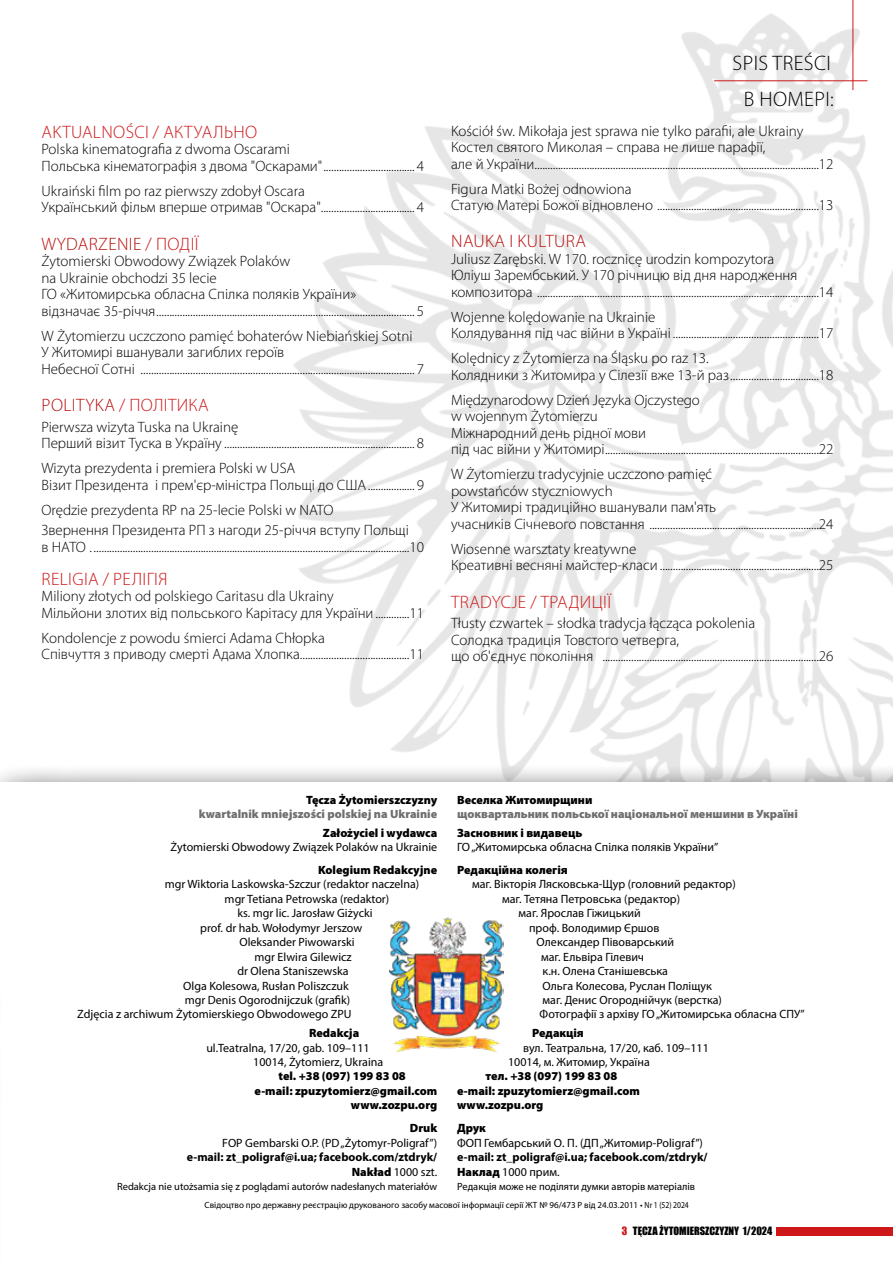
<style>
.page{position:relative;width:893px;height:1263px;background:#fff}
.page>*{position:absolute;margin:0;border:0;box-sizing:border-box;transform-origin:0 0}
.t1{font:300 21px/36.3px "Myriad Pro";letter-spacing:.02em;color:#000;text-align:center}
.t2{font:300 18px "Myriad Pro";letter-spacing:.02em;color:#cd1719}
.t3{font:300 18px "Myriad Pro";letter-spacing:.02em;color:#b70e0c}
.t4{font:300 15px/16.5px "Myriad Pro";color:#000}
.t5{font:12px/14.4px "Myriad Pro";color:#000}
.t6{font:900 12px/14.4px "Myriad Pro";color:#000}
.t7{font:700 12px/14.4px "Myriad Pro";color:#000;text-align:right}
.t8{font:900 12px "Myriad Pro";color:#706f6f}
.t9{font:10.5px "Myriad Pro";color:#000}
.t10{font:10.5px "Impact";color:#000}
.t11{font:9px "Myriad Pro";color:#000}
.s1{color:#cd1719}
.s2{color:#b70e0c}
.s3{font-weight:900}
.s4{font-weight:400}
</style>
<div class="page">
<img style="left:294px;top:13px;width:599px;height:749px">
<svg style="left:0;top:762px;width:893px;height:20px"></svg>
<hr style="left:0;top:962px;width:3px;height:301px;background:#000">
<div style="left:776px;top:1227px;width:117px;height:8px;background:#cd1719"></div>
<hr style="left:714px;top:80px;width:153px;height:1px;background:#cd1719">
<hr style="left:852px;top:0;width:1px;height:90px;background:#cd1719">
<img style="left:389px;top:917px;width:115px;height:135px">
<p class="t2" style="left:42px;top:122px;width:217px">AKTUALNOŚCI / АКТУАЛЬНО</p>
<p class="t4" style="left:41px;top:141px;width:384px">Polska kinematografia z dwoma Oscarami<br>Польська кінематографія з двома "Оскарами"................................... 4</p>
<p class="t4" style="left:41px;top:183px;width:384px">Ukraiński film po raz pierwszy zdobył Oscara<br>Український фільм вперше отримав "Оскара".................................... 4</p>
<p class="t3" style="left:42px;top:234px;width:158px">WYDARZENIE <span class="s1">/ ПОДІЇ</span></p>
<p class="t4" style="left:41px;top:253px;width:384px">Żytomierski Obwodowy Związek Polaków<br>na Ukrainie obchodzi 35 lecie<br>ГО «Житомирська обласна Cпілка поляків України»<br>відзначає 35-річчя................................................................................................... 5</p>
<p class="t4" style="left:41px;top:328px;width:384px">W Żytomierzu uczczono pamięć bohaterów Niebiańskiej Sotni<br>У Житомирі вшанували загиблих героїв<br>Небесної Сотні ......................................................................................................... 7</p>
<p class="t2" style="left:42px;top:395px;width:168px"><span class="s2">POLITYKA</span> / ПОЛІТИКА</p>
<p class="t4" style="left:41px;top:419px;width:384px">Pierwsza wizyta Tuska na Ukrainę<br>Перший візит Туска в Україну ......................................................................... 8</p>
<p class="t4" style="left:41px;top:460px;width:384px">Wizyta prezydenta i premiera Polski w USA<br>Візит Президента і прем'єр-міністра Польщі до США.................. 9</p>
<p class="t4" style="left:41px;top:500px;width:369px;line-height:20.7px">Orędzie prezydenta RP na 25-lecie Polski w NATO<br>Звернення Президента РП з нагоди 25-річчя вступу Польщі</p>
<p class="t4" style="left:41px;top:539px;width:384px">в НАТО . .........................................................................................................................10</p>
<p class="t2" style="left:42px;top:569px;width:127px">RELIGIA / РЕЛІГІЯ</p>
<p class="t4" style="left:41px;top:588px;width:384px">Miliony złotych od polskiego Caritasu dla Ukrainy<br>Мільйони злотих від польського Карітасу для України .............11</p>
<p class="t4" style="left:41px;top:630px;width:384px">Kondolencje z powodu śmierci Adama Chłopka<br>Співчуття з приводу смерті Адама Хлопка..........................................11</p>
<h1 class="t1" style="left:733px;top:45px;width:103px">SPIS TREŚCI<br>В НОМЕРІ:</h1>
<p class="t4" style="left:451px;top:123px;width:384px">Kościół św. Mikołaja jest sprawa nie tylko parafii, ale Ukrainy<br>Костел святого Миколая – справа не лише парафії,<br>але й України.............................................................................................................12</p>
<p class="t4" style="left:451px;top:181px;width:384px">Figura Matki Bożej odnowiona<br>Статую Матері Божої відновлено ..............................................................13</p>
<p class="t3" style="left:451px;top:231px;width:136px">NAUKA I KULTURA</p>
<p class="t4" style="left:451px;top:251px;width:384px">Juliusz Zarębski. W 170. rocznicę urodzin kompozytora<br>Юліуш Зарембський. У 170 річницю від дня народження композитора ............................................................................................................14</p>
<p class="t4" style="left:451px;top:309px;width:384px">Wojenne kolędowanie na Ukrainie<br>Колядування під час війни в Україні ........................................................17</p>
<p class="t4" style="left:451px;top:350px;width:384px">Kolędnicy z Żytomierza na Śląsku po raz 13.<br>Колядники з Житомира у Сілезії вже 13-й раз..................................18</p>
<p class="t4" style="left:451px;top:392px;width:384px">Międzynarodowy Dzień Języka Ojczystego<br>w wojennym Żytomierzu<br>Міжнародний день рідної мови<br>під час війни у Житомирі..................................................................................22</p>
<p class="t4" style="left:451px;top:466px;width:384px">W Żytomierzu tradycyjnie uczczono pamięć<br>powstańców styczniowych<br>У Житомирі традиційно вшанували пам'ять<br>учасників Січневого повстання .................................................................24</p>
<p class="t4" style="left:451px;top:541px;width:384px">Wiosenne warsztaty kreatywne<br>Креативні весняні майстер-класи .............................................................25</p>
<p class="t2" style="left:451px;top:592px;width:162px">TRADYCJE / ТРАДИЦІЇ</p>
<p class="t4" style="left:451px;top:615px;width:384px">Tłusty czwartek – słodka tradycja łącząca pokolenia<br>Солодка традиція Товстого четверга,<br>що об'єднує покоління ...................................................................................26</p>
<p class="t6" style="left:306px;top:792px;width:132px">Tęcza Żytomierszczyzny</p>
<p class="t8" style="left:199px;top:806px;width:240px">kwartalnik mniejszości polskiej na Ukrainie</p>
<p class="t6" style="left:323px;top:825px;width:116px">Założyciel i wydawca</p>
<p class="t5" style="left:171px;top:840px;width:268px">Żytomierski Obwodowy Związek Polaków na Ukrainie</p>
<p class="t6" style="left:318px;top:862px;width:121px">Kolegium Redakcyjne</p>
<p class="t5" style="left:165px;top:877px;width:256px">mgr Wiktoria Laskowska-Szczur (redaktor naczelna)</p>
<p class="t5" style="left:225px;top:891px;width:166px">mgr Tetiana Petrowska (redaktor)</p>
<p class="t5" style="left:238px;top:906px;width:137px">ks. mgr lic. Jarosław Giżycki</p>
<p class="t5" style="left:200px;top:920px;width:163px">prof. dr hab. Wołodymyr Jerszow</p>
<p class="t5" style="left:239px;top:935px;width:117px">Oleksander Piwowarski</p>
<p class="t5" style="left:254px;top:949px;width:99px">mgr Elwira Gilewicz</p>
<p class="t5" style="left:237px;top:964px;width:113px">dr Olena Staniszewska</p>
<p class="t5" style="left:183px;top:978px;width:167px">Olga Kolesowa, Rusłan Poliszczuk</p>
<p class="t5" style="left:185px;top:992px;width:167px">mgr Denis Ogorodnijczuk (grafik)</p>
<p class="t5" style="left:77px;top:1007px;width:276px">Zdjęcia z archiwum Żytomierskiego Obwodowego ZPU</p>
<p class="t6" style="left:309px;top:1025px;width:52px">Redakcja</p>
<p class="t5" style="left:253px;top:1040px;width:131px;text-indent:-47px">ul.Teatralna, 17/20, gab. 109–111<br>10014, Żytomierz, Ukraina</p>
<p class="t6" style="left:278px;top:1069px;width:129px">tel. +38 (097) 199 83 08</p>
<p class="t6" style="left:255px;top:1083px;width:184px">e-mail: zpuzytomierz@gmail.com</p>
<p class="t6" style="left:351px;top:1097px;width:88px">www.zozpu.org</p>
<p class="t6" style="left:410px;top:1120px;width:29px">Druk</p>
<p class="t5" style="left:222px;top:1135px;width:217px">FOP Gembarski O.P. (PD „Żytomyr-Poligraf”)</p>
<p class="t7" style="left:187px;top:1149px;width:252px">e-mail: zt_poligraf@i.ua; facebook.com/ztdryk/<br><span class="s3">Nakład</span> <span class="s4">1000 szt.</span></p>
<p class="t9" style="left:117px;top:1179px;width:322px">Redakcja nie utożsamia się z poglądami autorów nadesłanych materiałów</p>
<p class="t6" style="left:457px;top:792px;width:137px">Веселка Житомирщини</p>
<p class="t8" style="left:457px;top:806px;width:342px">щоквартальник польської національної меншини в Україні</p>
<p class="t6" style="left:457px;top:825px;width:127px">Засновник і видавець</p>
<p class="t5" style="left:457px;top:840px;width:263px">ГО „Житомирська обласна Спілка поляків України”</p>
<p class="t6" style="left:457px;top:862px;width:112px">Редакційна колегія</p>
<p class="t5" style="left:472px;top:877px;width:265px">маг. Вікторія Лясковська-Щур (головний редактор)</p>
<p class="t5" style="left:502px;top:891px;width:180px">маг. Тетяна Петровська (редактор)</p>
<p class="t5" style="left:519px;top:906px;width:124px">маг. Ярослав Гіжицький</p>
<p class="t5" style="left:529px;top:920px;width:132px">проф. Володимир Єршов</p>
<p class="t5" style="left:537px;top:935px;width:139px">Олександер Півоварський</p>
<p class="t5" style="left:541px;top:949px;width:104px">маг. Ельвіра Гілевич</p>
<p class="t5" style="left:543px;top:964px;width:127px">к.н. Олена Станішевська</p>
<p class="t5" style="left:543px;top:978px;width:171px">Ольга Колесова, Руслан Поліщук</p>
<p class="t5" style="left:543px;top:992px;width:181px">маг. Денис Огороднійчук (верстка)</p>
<p class="t5" style="left:540px;top:1007px;width:267px">Фотографії з архіву ГО „Житомирська обласна СПУ”</p>
<p class="t6" style="left:532px;top:1025px;width:53px">Редакція</p>
<p class="t5" style="left:508px;top:1040px;width:202px;text-indent:15px">вул. Театральна, 17/20, кaб. 109–111<br>10014, м. Житомир, Україна</p>
<p class="t6" style="left:457px;top:1069px;width:184px;text-indent:28px">тел. +38 (097) 199 83 08 e-mail: zpuzytomierz@gmail.com www.zozpu.org</p>
<p class="t6" style="left:457px;top:1120px;width:30px">Друк</p>
<p class="t5" style="left:457px;top:1135px;width:247px">ФОП Гембарський О. П. (ДП „Житомир-Poligraf”)</p>
<p class="t7" style="left:457px;top:1149px;width:252px;text-align:left">e-mail: zt_poligraf@i.ua; facebook.com/ztdryk/<br><span class="s3">Наклад</span> <span class="s4">1000 прим.</span></p>
<p class="t9" style="left:457px;top:1179px;width:240px">Редакція може не поділяти думки авторів матеріалів</p>
<p class="t11" style="left:205px;top:1199px;width:486px">Свідоцтво про державну реєстрацію друкованого засобу масової інформації серії ЖТ № 96/473 P від 24.03.2011 • Nr 1 (52) 2024</p>
<p class="t10" style="left:622px;top:1223px;width:152px"><span class="s1">3</span> TĘCZA ŻYTOMIERSZCZYZNY 1/2024</p>
</div>
